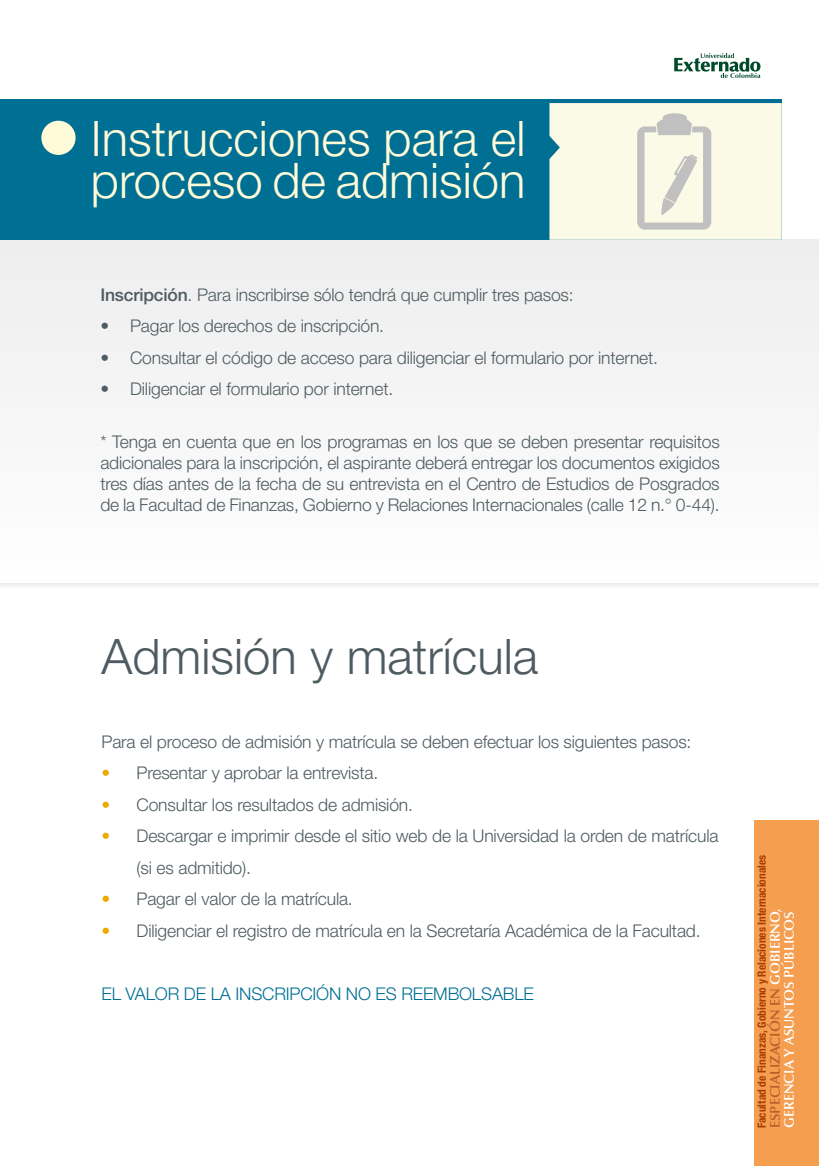
<style>
.page{position:relative;width:819px;height:1166px;background:#fff}
.page>*{position:absolute;margin:0;border:0;box-sizing:border-box;transform-origin:0 0}
.t1{font:300 49px/42px "Helvetica Neue LT Std";color:#fffbd8}
.t2{font:300 49px "Helvetica Neue LT Std";color:#4e5b61}
.t3{font:300 17.5px/21px "Helvetica Neue LT Std";letter-spacing:-.01em;color:#4e5b61;text-align:justify}
.t4{font:300 17.5px "Helvetica Neue LT Std";letter-spacing:-.01em;color:#006f94}
.t5{font:600 14px/14px "Optima";color:#fff}
.t6{font:700 condensed 11.38px "Helvetica Neue LT Std";color:#a93c05}
.s1{font-weight:500}
.s2{color:#e9aa00}
.s3{color:#bb5f2d}
</style>
<div class="page">
<div style="left:754px;top:821px;width:65px;height:345px;background:#f59e50"></div>
<svg style="left:674px;top:53px;width:86px;height:25px"></svg>
<div style="left:0;top:238px;width:819px;height:352px;background:#f2f2f2"></div>
<div style="left:0;top:240px;width:819px;height:343px;background:#f6f6f6"></div>
<div style="left:0;top:99px;width:781px;height:141px;background:#006f94"></div>
<div style="left:41px;top:121px;width:35px;height:34px;background:#fffbd8;border-radius:50%"></div>
<svg style="left:549px;top:103px;width:232px;height:137px;background:#f1f2e2"></svg>
<h1 class="t1" style="left:91px;top:116px;width:436px">Instrucciones para el proceso de admisión</h1>
<p class="t3" style="left:100px;top:284px;width:475px"><span class="s1">Inscripción</span>. Para inscribirse sólo tendrá que cumplir tres pasos:</p>
<p class="t3" style="left:100px;top:315px;width:285px">• Pagar los derechos de inscripción.</p>
<p class="t3" style="left:100px;top:347px;width:559px">• Consultar el código de acceso para diligenciar el formulario por internet.</p>
<p class="t3" style="left:100px;top:378px;width:294px">• Diligenciar el formulario por internet.</p>
<p class="t3" style="left:100px;top:431px;width:621px">* Tenga en cuenta que en los programas en los que se deben presentar requisitos adicionales para la inscripción, el aspirante deberá entregar los documentos exigidos tres días antes de la fecha de su entrevista en el Centro de Estudios de Posgrados de la Facultad de Finanzas, Gobierno y Relaciones Internacionales (calle 12 n.° 0-44).</p>
<h1 class="t2" style="left:101px;top:627px;width:438px">Admisión y matrícula</h1>
<p class="t3" style="left:101px;top:731px;width:591px">Para el proceso de admisión y matrícula se deben efectuar los siguientes pasos:</p>
<p class="t3" style="left:101px;top:762px;width:278px"><span class="s2">•</span> Presentar y aprobar la entrevista.</p>
<p class="t3" style="left:101px;top:794px;width:313px"><span class="s2">•</span> Consultar los resultados de admisión.</p>
<p class="t3" style="left:136px;top:820px;width:583px;line-height:31.5px;text-indent:-35px"><span class="s2">•</span> Descargar e imprimir desde el sitio web de la Universidad la orden de matrícula (si es admitido).</p>
<p class="t3" style="left:101px;top:888px;width:253px"><span class="s2">•</span> Pagar el valor de la matrícula.</p>
<p class="t3" style="left:101px;top:920px;width:600px"><span class="s2">•</span> Diligenciar el registro de matrícula en la Secretaría Académica de la Facultad.</p>
<p class="t4" style="left:101px;top:983px;width:434px">EL VALOR DE LA INSCRIPCIÓN NO ES REEMBOLSABLE</p>
<p class="t6" style="left:755px;top:1128px;width:275px;rotate:-90deg">Facultad de Finanzas, Gobierno y Relaciones Internacionales</p>
<p class="t5" style="left:768px;top:1128px;width:221px;rotate:-90deg"><span class="s3">ESPECIALIZACIÓN EN</span> GOBIERNO,<br>GERENCIA Y ASUNTOS PÚBLICOS</p>
</div>
